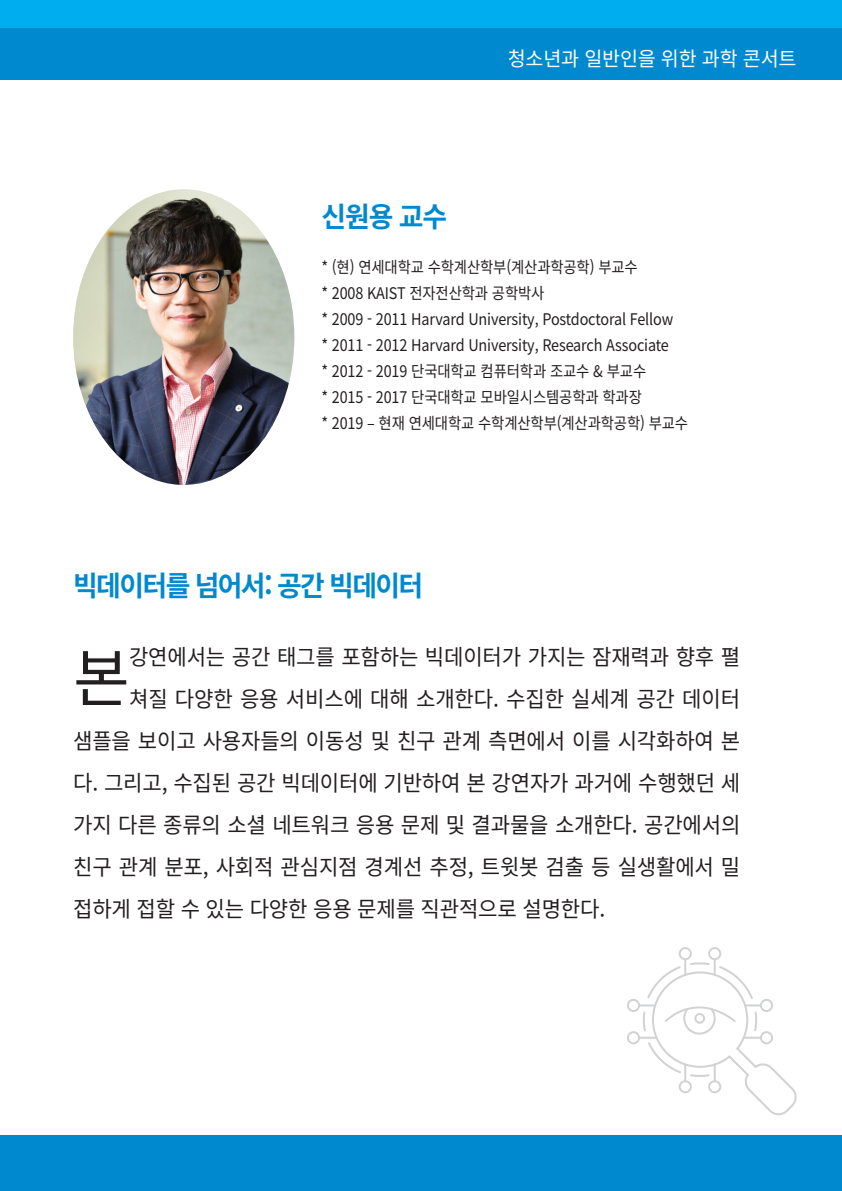
<style>
.page{position:relative;width:842px;height:1191px;background:#fff}
.page>*{position:absolute;margin:0;border:0;box-sizing:border-box;transform-origin:0 0}
.t1{font:64px "Noto Sans CJ Kkr";color:#231f20;scale:.96 1}
.t2{font:700 28px "Noto Sans CJ Kkr";letter-spacing:-.06em;color:#0089cf;scale:.96 1}
.t3{font:22px "Noto Sans CJ Kkr";letter-spacing:-.01em;color:#231f20;scale:.96 1}
.t4{font:20px "Noto Sans CJ Kkr";letter-spacing:-.01em;color:#fff}
.t5{font:16px "Noto Sans CJ Kkr";letter-spacing:-.01em;color:#231f20;scale:.9 1}
</style>
<div class="page">
<div style="left:0;top:0;width:842px;height:28px;background:#00aeef"></div>
<div style="left:0;top:28px;width:842px;height:51px;background:#0089cf"></div>
<div style="left:0;top:1135px;width:842px;height:56px;background:#0089cf"></div>
<img style="left:73px;top:189px;width:221px;height:296px">
<svg style="left:627px;top:947px;width:170px;height:168px"></svg>
<p class="t2" style="left:321px;top:201px;width:133px">신원용 교수</p>
<p class="t4" style="left:508px;top:48px;width:290px">청소년과 일반인을 위한 과학 콘서트</p>
<p class="t5" style="left:321px;top:258px;width:353px">* (현) 연세대학교 수학계산학부(계산과학공학) 부교수</p>
<p class="t5" style="left:321px;top:284px;width:249px">* 2008 KAIST 전자전산학과 공학박사</p>
<p class="t5" style="left:321px;top:310px;width:392px">* 2009 - 2011 Harvard University, Postdoctoral Fellow</p>
<p class="t5" style="left:321px;top:336px;width:387px">* 2011 - 2012 Harvard University, Research Associate</p>
<p class="t5" style="left:321px;top:362px;width:362px">* 2012 - 2019 단국대학교 컴퓨터학과 조교수 &amp; 부교수</p>
<p class="t5" style="left:321px;top:388px;width:358px">* 2015 - 2017 단국대학교 모바일시스템공학과 학과장</p>
<p class="t5" style="left:321px;top:414px;width:409px">* 2019 – 현재 연세대학교 수학계산학부(계산과학공학) 부교수</p>
<p class="t2" style="left:73px;top:570px;width:366px">빅데이터를 넘어서: 공간 빅데이터</p>
<p class="t1" style="left:73px;top:642px;width:60px">본</p>
<p class="t3" style="left:129px;top:644px;width:638px">강연에서는 공간 태그를 포함하는 빅데이터가 가지는 잠재력과 향후 펼</p>
<p class="t3" style="left:129px;top:686px;width:638px">쳐질 다양한 응용 서비스에 대해 소개한다. 수집한 실세계 공간 데이터</p>
<p class="t3" style="left:73px;top:728px;width:696px">샘플을 보이고 사용자들의 이동성 및 친구 관계 측면에서 이를 시각화하여 본</p>
<p class="t3" style="left:73px;top:770px;width:696px">다. 그리고, 수집된 공간 빅데이터에 기반하여 본 강연자가 과거에 수행했던 세</p>
<p class="t3" style="left:73px;top:812px;width:696px">가지 다른 종류의 소셜 네트워크 응용 문제 및 결과물을 소개한다. 공간에서의</p>
<p class="t3" style="left:73px;top:854px;width:696px">친구 관계 분포, 사회적 관심지점 경계선 추정, 트윗봇 검출 등 실생활에서 밀</p>
<p class="t3" style="left:73px;top:896px;width:556px">접하게 접할 수 있는 다양한 응용 문제를 직관적으로 설명한다.</p>
</div>
